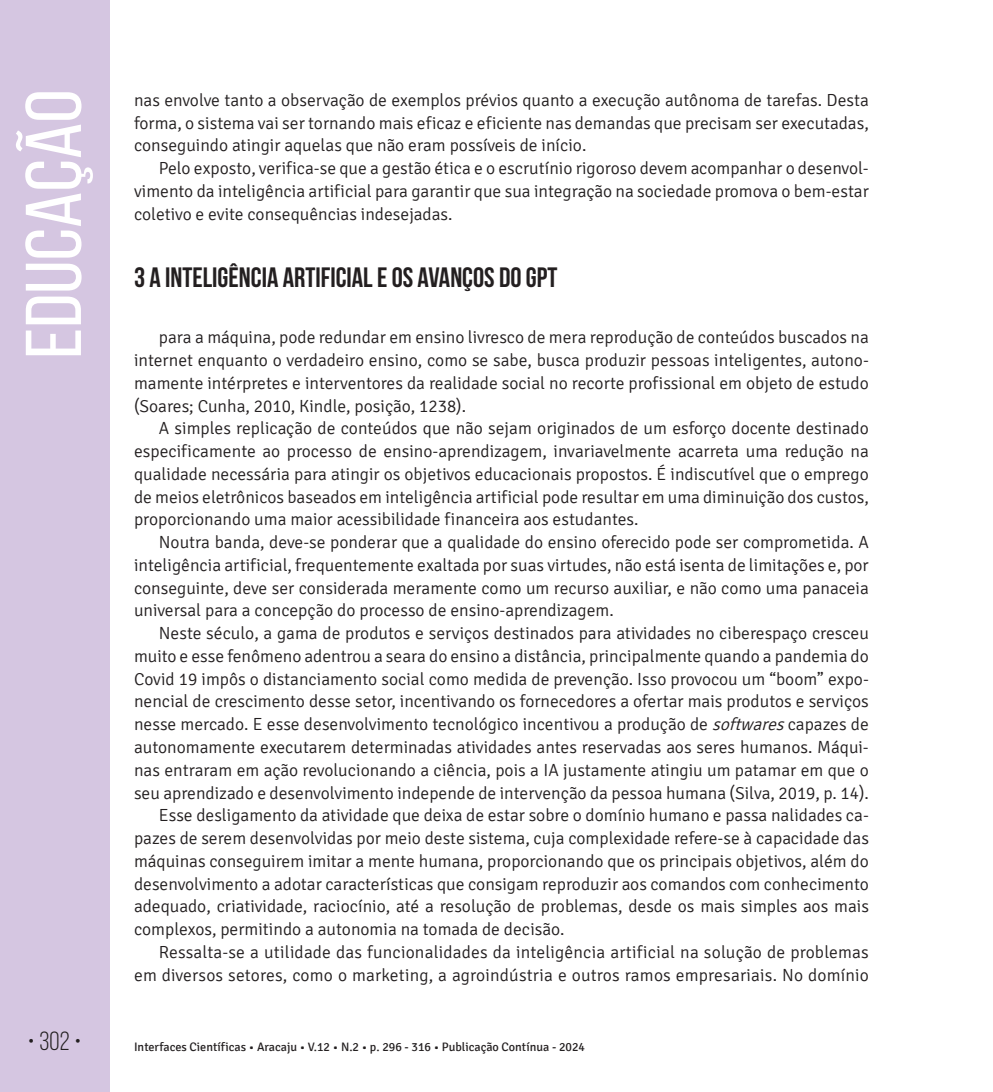
<style>
.page{position:relative;width:993px;height:1092px;background:#fff}
.page>*{position:absolute;margin:0;border:0;box-sizing:border-box;transform-origin:0 0}
.t1{font:78.75px "Bebas Neue";color:#fff;scale:1.09 1}
.t2{font:700 28px "Bebas Neue";color:#231f20}
.t3{font:26.25px "Bebas Neue";color:#231f20}
.t4{font:300 17.5px/22.8px "Signika";color:#231f20;text-align:justify}
.t5{font:12.25px "Signika";color:#231f20}
.s1{font-style:italic}
</style>
<div class="page">
<div style="left:0;top:0;width:109px;height:1091px;background:#d5c6e1"></div>
<h1 class="t1" style="left:11px;top:358px;width:248px;rotate:-90deg">EDUCAÇÃO</h1>
<p class="t4" style="left:134px;top:89px;width:736px">nas envolve tanto a observação de exemplos prévios quanto a execução autônoma de tarefas. Desta forma, o sistema vai ser tornando mais eficaz e eficiente nas demandas que precisam ser executadas, conseguindo atingir aquelas que não eram possíveis de início.</p>
<p class="t4" style="left:134px;top:157px;width:736px;text-indent:25px">Pelo exposto, verifica-se que a gestão ética e o escrutínio rigoroso devem acompanhar o desenvol&shy;vimento da inteligência artificial para garantir que sua integração na sociedade promova o bem-estar coletivo e evite consequências indesejadas.</p>
<h2 class="t2" style="left:134px;top:262px;width:425px">3 A INTELIGÊNCIA ARTIFICIAL E OS AVANÇOS DO GPT</h2>
<p class="t4" style="left:134px;top:326px;width:736px;text-indent:25px">para a máquina, pode redundar em ensino livresco de mera reprodução de conteúdos buscados na internet enquanto o verdadeiro ensino, como se sabe, busca produzir pessoas inteligentes, autono&shy;mamente intérpretes e interventores da realidade social no recorte profissional em objeto de estudo (Soares; Cunha, 2010, Kindle, posição, 1238).</p>
<p class="t4" style="left:134px;top:417px;width:736px;text-indent:25px">A simples replicação de conteúdos que não sejam originados de um esforço docente destinado especificamente ao processo de ensino-aprendizagem, invariavelmente acarreta uma redução na qualidade necessária para atingir os objetivos educacionais propostos. É indiscutível que o emprego de meios eletrônicos baseados em inteligência artificial pode resultar em uma diminuição dos custos, proporcionando uma maior acessibilidade financeira aos estudantes.</p>
<p class="t4" style="left:134px;top:531px;width:736px;text-indent:25px">Noutra banda, deve-se ponderar que a qualidade do ensino oferecido pode ser comprometida. A inteligência artificial, frequentemente exaltada por suas virtudes, não está isenta de limitações e, por conseguinte, deve ser considerada meramente como um recurso auxiliar, e não como uma panaceia universal para a concepção do processo de ensino-aprendizagem.</p>
<p class="t4" style="left:159px;top:622px;width:711px">Neste século, a gama de produtos e serviços destinados para atividades no ciberespaço cresceu</p>
<p class="t4" style="left:134px;top:645px;width:736px">muito e esse fenômeno adentrou a seara do ensino a distância, principalmente quando a pandemia do</p>
<p class="t4" style="left:134px;top:667px;width:736px">Covid 19 impôs o distanciamento social como medida de prevenção. Isso provocou um “boom” expo-</p>
<p class="t4" style="left:134px;top:690px;width:736px">nencial de crescimento desse setor, incentivando os fornecedores a ofertar mais produtos e serviços</p>
<p class="t4" style="left:134px;top:713px;width:736px">nesse mercado. E esse desenvolvimento tecnológico incentivou a produção de <span class="s1">softwares</span>capazes de</p>
<p class="t4" style="left:134px;top:736px;width:736px">autonomamente executarem determinadas atividades antes reservadas aos seres humanos. Máqui-</p>
<p class="t4" style="left:134px;top:758px;width:736px">nas entraram em ação revolucionando a ciência, pois a IA justamente atingiu um patamar em que o</p>
<p class="t4" style="left:134px;top:781px;width:736px">seu aprendizado e desenvolvimento independe de intervenção da pessoa humana (Silva, 2019, p. 14).</p>
<p class="t4" style="left:159px;top:804px;width:711px">Esse desligamento da atividade que deixa de estar sobre o domínio humano e passa nalidades ca-</p>
<p class="t4" style="left:134px;top:827px;width:736px">pazes de serem desenvolvidas por meio deste sistema, cuja complexidade refere-se à capacidade das</p>
<p class="t4" style="left:134px;top:849px;width:736px">máquinas conseguirem imitar a mente humana, proporcionando que os principais objetivos, além do</p>
<p class="t4" style="left:134px;top:872px;width:736px">desenvolvimento a adotar características que consigam reproduzir aos comandos com conhecimento</p>
<p class="t4" style="left:134px;top:895px;width:736px">adequado, criatividade, raciocínio, até a resolução de problemas, desde os mais simples aos mais</p>
<p class="t4" style="left:134px;top:918px;width:432px">complexos, permitindo a autonomia na tomada de decisão.</p>
<p class="t4" style="left:159px;top:940px;width:711px">Ressalta-se a utilidade das funcionalidades da inteligência artificial na solução de problemas</p>
<p class="t4" style="left:134px;top:963px;width:736px">em diversos setores, como o marketing, a agroindústria e outros ramos empresariais. No domínio</p>
<h3 class="t3" style="left:28px;top:1026px;width:55px">• 302 •</h3>
<p class="t5" style="left:134px;top:1040px;width:452px">Interfaces Científicas • Aracaju • V.12 • N.2 • p. 296 - 316 • Publicação Contínua - 2024</p>
</div>
